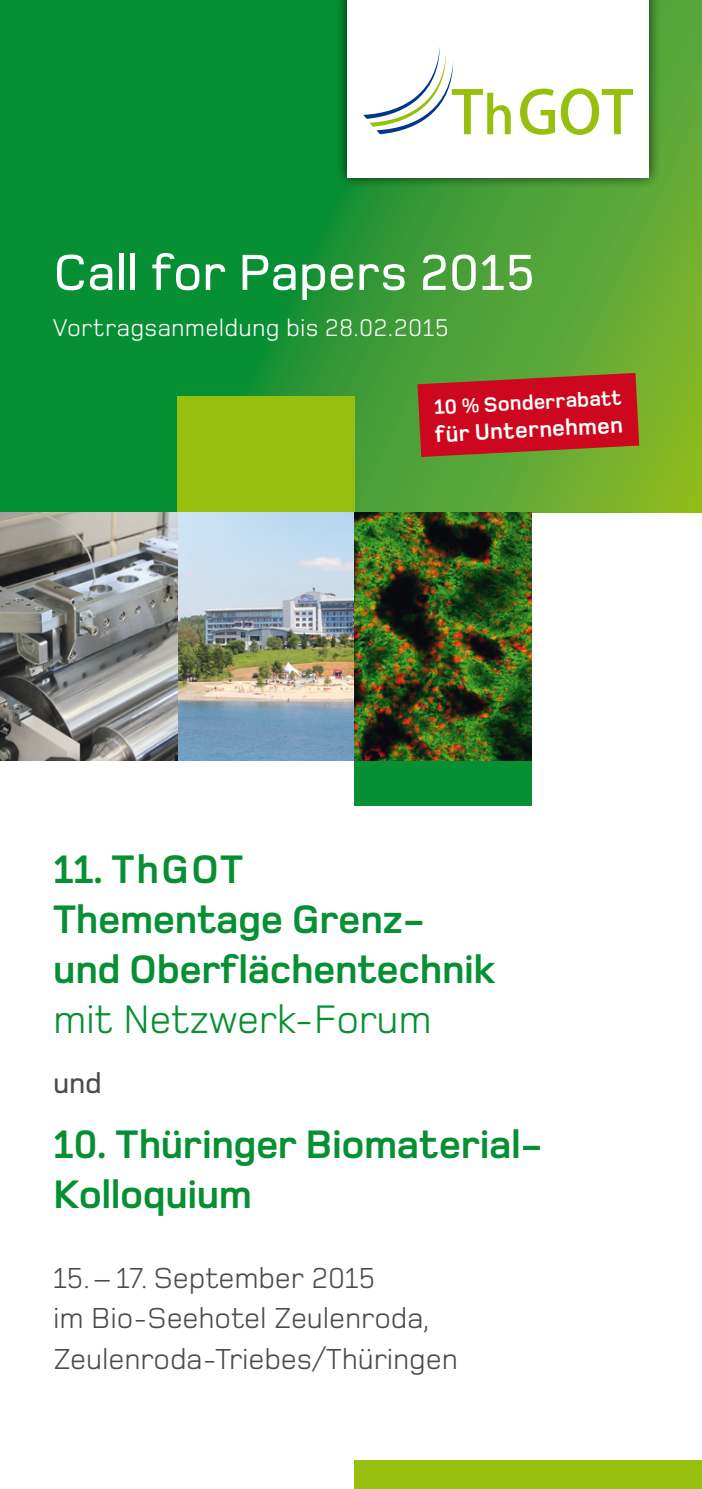
<style>
.page{position:relative;width:702px;height:1489px;background:#fff}
.page>*{position:absolute;margin:0;border:0;box-sizing:border-box;transform-origin:0 0}
.t1{font:500 52.5px "Foundry Monoline";letter-spacing:-.005em;color:#fff}
.t2{font:700 41.25px/50px "Foundry Monoline";letter-spacing:-.01em;color:#078f33}
.t3{font:41.25px "Foundry Monoline";letter-spacing:-.01em;color:#078f33}
.t4{font:30px/40px "Foundry Monoline";letter-spacing:-.005em;color:#4b4b4d}
.t5{font:500 30px "Foundry Monoline";color:#4b4b4d}
.t6{font:25px "Foundry Monoline";letter-spacing:.01em;color:#fff}
.t7{font:700 23.5px "Foundry Monoline";color:#fff}
.t8{font:700 21.5px "Foundry Monoline";color:#fff}
</style>
<div class="page">
<div style="left:354px;top:1460px;width:348px;height:28px;background:#97bf0d"></div>
<svg style="left:0;top:0;width:702px;height:512px;background:#289833"></svg>
<div style="left:177px;top:395px;width:177px;height:117px;background:#97bf0d"></div>
<img style="left:177px;top:512px;width:177px;height:248px">
<img style="left:354px;top:512px;width:177px;height:248px">
<svg style="left:0;top:512px;width:177px;height:248px;background:#8b8c89"></svg>
<div style="left:354px;top:760px;width:177px;height:45px;background:#078f33"></div>
<div style="left:335px;top:0;width:326px;height:189px;background:#000;opacity:.75"></div>
<div style="left:347px;top:0;width:301px;height:177px;background:#fff"></div>
<svg style="left:520px;top:88px;width:113px;height:47px"></svg>
<svg style="left:363px;top:47px;width:147px;height:87px"></svg>
<svg style="left:417px;top:373px;width:222px;height:84px;background:#bc1e21"></svg>
<p class="t1" style="left:53px;top:243px;width:483px">Call for Papers 2015</p>
<p class="t6" style="left:53px;top:313px;width:397px">Vortragsanmeldung bis 28.02.2015</p>
<p class="t8" style="left:433px;top:396px;width:189px;rotate:-3deg">10 % Sonderrabatt</p>
<p class="t7" style="left:434px;top:422px;width:189px;rotate:-3deg">für Unternehmen</p>
<p class="t2" style="left:53px;top:844px;width:444px">11. ThGOT<br>Thementage Grenz&shy;und Oberflächentechnik</p>
<p class="t3" style="left:53px;top:996px;width:380px">mit Netzwerk-Forum</p>
<p class="t5" style="left:53px;top:1066px;width:50px">und</p>
<p class="t2" style="left:53px;top:1119px;width:491px">10. Thüringer Biomaterial-<br>Kolloquium</p>
<p class="t4" style="left:53px;top:1257px;width:406px">15. – 17. September 2015<br>im Bio-Seehotel Zeulenroda,<br>Zeulenroda-Triebes/Thüringen</p>
</div>
